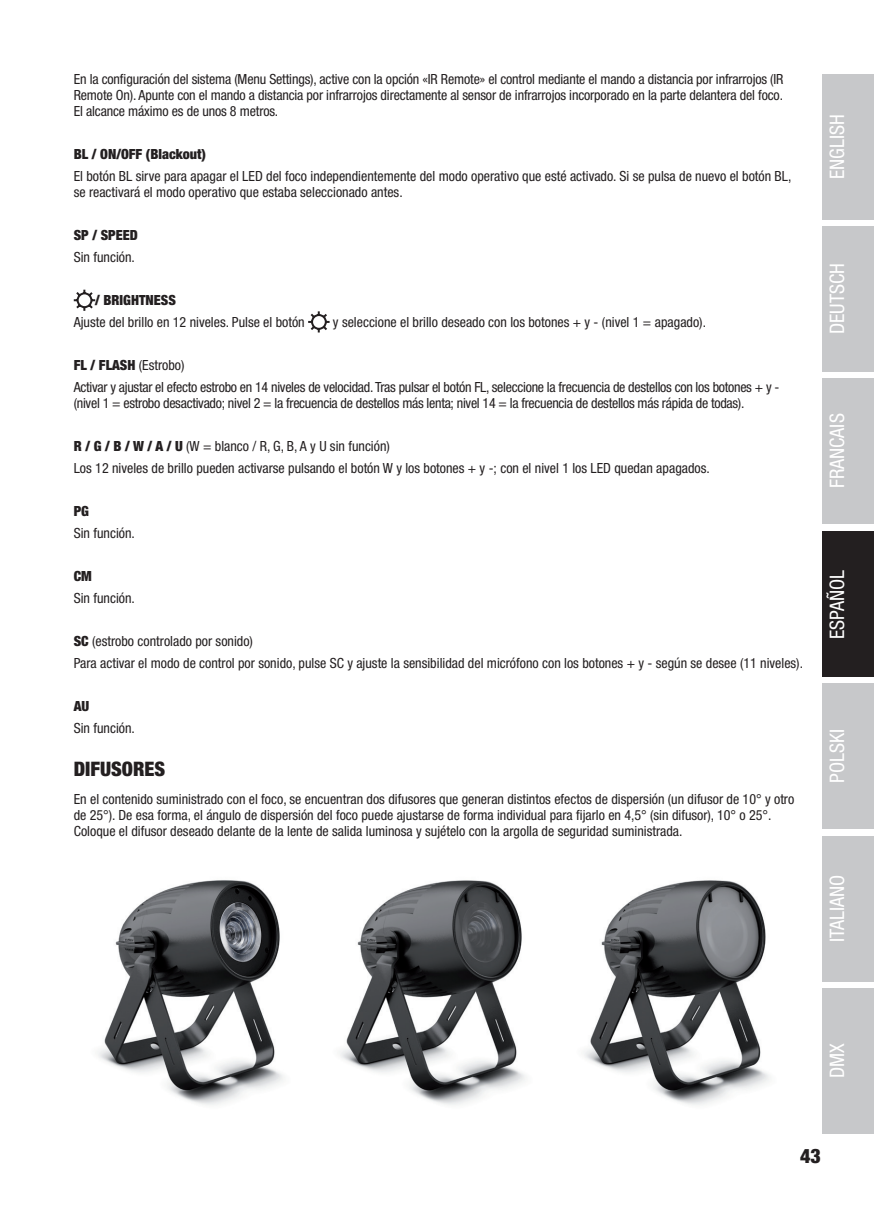
<style>
.page{position:relative;width:874px;height:1225px;background:#fff}
.page>*{position:absolute;margin:0;border:0;box-sizing:border-box;transform-origin:0 0}
.t1{font:condensed 20px "Helvetica Neue LT Std";color:#fff}
.t2{font:900 condensed 20px "Helvetica Neue LT Pro";color:#231f20}
.t3{font:900 condensed 20px "Helvetica Neue LT Std";color:#231f20}
.t4{font:condensed 14px/16px "Helvetica Neue LT Pro";color:#231f20}
.t5{font:condensed 14px/21.6px "Helvetica Neue LT Pro";letter-spacing:-.02em;color:#231f20}
.t6{font:900 condensed 14px "Helvetica Neue LT Pro";color:#231f20}
.s1{font-weight:900}
</style>
<div class="page">
<div style="left:821px;top:988px;width:52px;height:146px;background:#c7c8ca"></div>
<div style="left:821px;top:74px;width:52px;height:145px;background:#c7c8ca"></div>
<div style="left:821px;top:226px;width:52px;height:145px;background:#c7c8ca"></div>
<div style="left:821px;top:378px;width:52px;height:146px;background:#c7c8ca"></div>
<div style="left:821px;top:531px;width:52px;height:146px;background:#231f20"></div>
<div style="left:821px;top:683px;width:52px;height:146px;background:#c7c8ca"></div>
<div style="left:821px;top:836px;width:52px;height:145px;background:#c7c8ca"></div>
<svg style="left:73px;top:289px;width:23px;height:22px"></svg>
<svg style="left:308px;top:311px;width:22px;height:22px"></svg>
<img style="left:97px;top:880px;width:428px;height:225px">
<img style="left:583px;top:880px;width:186px;height:225px">
<p class="t4" style="left:74px;top:71px;width:711px;text-align:justify">En la configuración del sistema (Menu Settings), active con la opción «IR Remote» el control mediante el mando a distancia por infrarrojos (IR Remote On). Apunte con el mando a distancia por infrarrojos directamente al sensor de infrarrojos incorporado en la parte delantera del foco.<br>El alcance máximo es de unos 8 metros.</p>
<p class="t6" style="left:74px;top:146px;width:133px">BL / ON/OFF (Blackout)</p>
<p class="t4" style="left:74px;top:168px;width:718px">El botón BL sirve para apagar el LED del foco independientemente del modo operativo que esté activado. Si se pulsa de nuevo el botón BL, se reactivará el modo operativo que estaba seleccionado antes.</p>
<p class="t6" style="left:74px;top:227px;width:66px">SP / SPEED</p>
<p class="t4" style="left:74px;top:249px;width:63px">Sin función.</p>
<p class="t6" style="left:95px;top:292px;width:82px">/ BRIGHTNESS</p>
<p class="t4" style="left:74px;top:314px;width:232px">Ajuste del brillo en 12 niveles. Pulse el botón</p>
<p class="t4" style="left:333px;top:314px;width:374px">y seleccione el brillo deseado con los botones + y - (nivel 1 = apagado).</p>
<p class="t5" style="left:74px;top:354px;width:706px"><span class="s1">FL / FLASH</span> (Estrobo)<br>Activar y ajustar el efecto estrobo en 14 niveles de velocidad. Tras pulsar el botón FL, seleccione la frecuencia de destellos con los botones + y -</p>
<p class="t5" style="left:74px;top:392px;width:671px">(nivel 1 = estrobo desactivado; nivel 2 = la frecuencia de destellos más lenta; nivel 14 = la frecuencia de destellos más rápida de todas).</p>
<p class="t4" style="left:74px;top:435px;width:637px;line-height:21.6px"><span class="s1">R / G / B / W / A / U</span> (W = blanco / R, G, B, A y U sin función)<br>Los 12 niveles de brillo pueden activarse pulsando el botón W y los botones + y -; con el nivel 1 los LED quedan apagados.</p>
<p class="t6" style="left:74px;top:503px;width:17px">PG</p>
<p class="t4" style="left:74px;top:525px;width:63px">Sin función.</p>
<p class="t6" style="left:74px;top:568px;width:20px">CM</p>
<p class="t4" style="left:74px;top:590px;width:63px">Sin función.</p>
<p class="t4" style="left:74px;top:630px;width:730px;line-height:21.6px"><span class="s1">SC</span> (estrobo controlado por sonido)<br>Para activar el modo de control por sonido, pulse SC y ajuste la sensibilidad del micrófono con los botones + y - según se desee (11 niveles).</p>
<p class="t6" style="left:74px;top:698px;width:17px">AU</p>
<p class="t4" style="left:74px;top:720px;width:63px">Sin función.</p>
<h1 class="t2" style="left:74px;top:757px;width:93px">DIFUSORES</h1>
<p class="t4" style="left:74px;top:791px;width:721px">En el contenido suministrado con el foco, se encuentran dos difusores que generan distintos efectos de dispersión (un difusor de 10° y otro de 25°). De esa forma, el ángulo de dispersión del foco puede ajustarse de forma individual para fijarlo en 4,5° (sin difusor), 10° o 25°.<br>Coloque el difusor deseado delante de la lente de salida luminosa y sujételo con la argolla de seguridad suministrada.</p>
<h1 class="t1" style="left:824px;top:179px;width:66px;rotate:-90deg">ENGLISH</h1>
<h1 class="t1" style="left:824px;top:334px;width:73px;rotate:-90deg">DEUTSCH</h1>
<h1 class="t1" style="left:824px;top:488px;width:76px;rotate:-90deg">FRANCAIS</h1>
<h1 class="t1" style="left:825px;top:639px;width:71px;rotate:-90deg">ESPAÑOL</h1>
<h1 class="t1" style="left:825px;top:783px;width:55px;rotate:-90deg">POLSKI</h1>
<h1 class="t1" style="left:825px;top:942px;width:69px;rotate:-90deg">ITALIANO</h1>
<h1 class="t1" style="left:825px;top:1078px;width:36px;rotate:-90deg">DMX</h1>
<h1 class="t3" style="left:799px;top:1143px;width:22px">43</h1>
</div>
